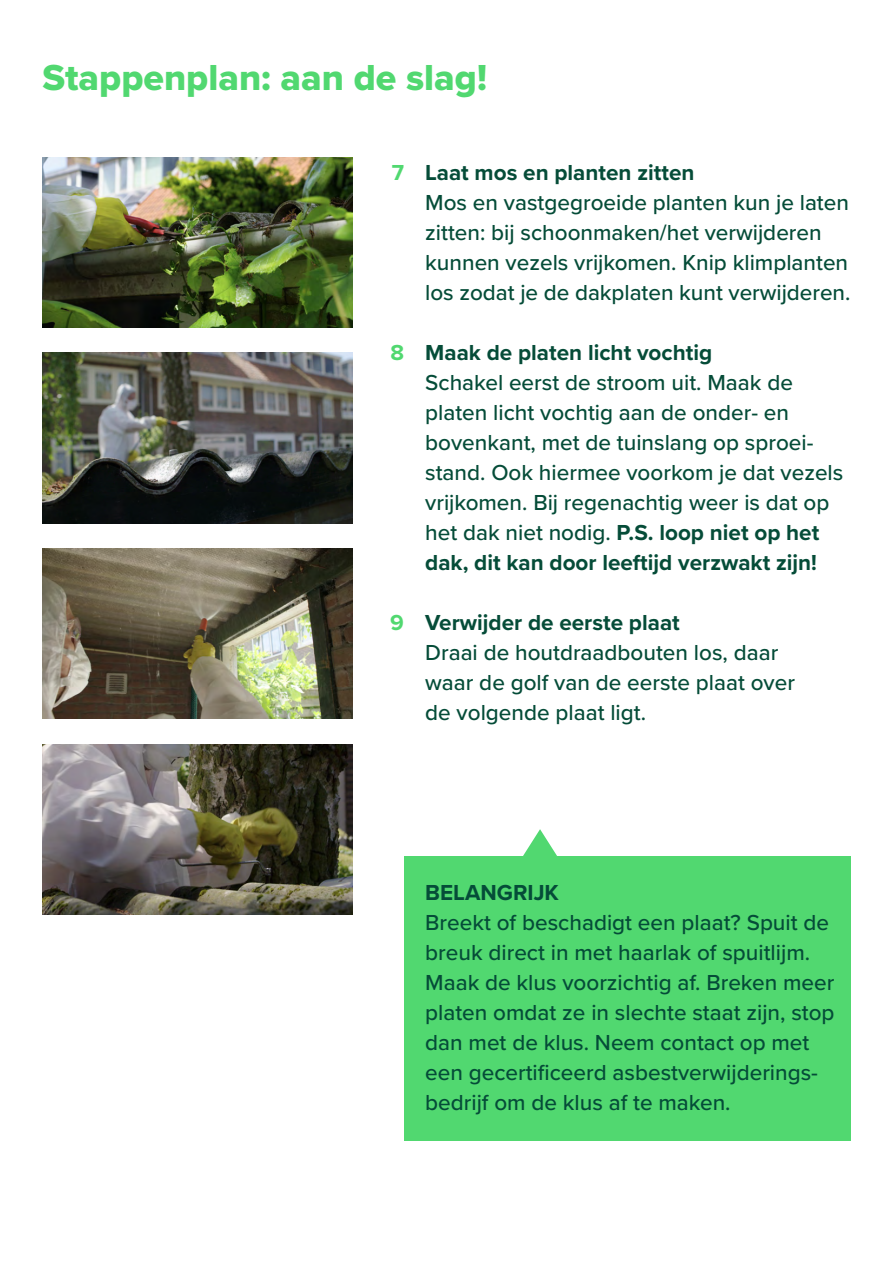
<style>
.page{position:relative;width:893px;height:1263px;background:#fff}
.page>*{position:absolute;margin:0;border:0;box-sizing:border-box;transform-origin:0 0}
.t1{font:37.5px "Proxima Nova Extrabld";color:#51d870}
.t2{font:500 22.5px/30px "Proxima Nova";color:#054c38}
.t3{font:700 22.5px "Proxima Nova";color:#054c38}
.s1{font-weight:700;color:#51d870}
.s2{font-weight:700}
</style>
<div class="page">
<div style="left:404px;top:856px;width:446px;height:284px;background:#51d870"></div>
<img style="left:43px;top:353px;width:310px;height:170px">
<img style="left:43px;top:157px;width:310px;height:170px">
<img style="left:43px;top:549px;width:310px;height:170px">
<img style="left:43px;top:744px;width:310px;height:170px">
<svg style="left:523px;top:829px;width:34px;height:27px"></svg>
<h1 class="t1" style="left:43px;top:50px;width:446px">Stappenplan: aan de slag!</h1>
<p class="t2" style="left:425px;top:157px;width:427px;text-indent:-34px"><span class="s1">7</span> <span class="s2">Laat mos en planten zitten<br></span>Mos en vastgegroeide planten kun je laten zitten: bij schoonmaken/het verwijderen kunnen vezels vrijkomen. Knip klimplanten los zodat je de dakplaten kunt verwijderen.</p>
<p class="t2" style="left:425px;top:337px;width:420px;text-indent:-35px"><span class="s1">8</span> <span class="s2">Maak de platen licht vochtig<br></span>Schakel eerst de stroom uit. Maak de platen licht vochtig aan de onder- en bovenkant, met de tuinslang op sproei&shy;stand. Ook hiermee voorkom je dat vezels vrijkomen. Bij regenachtig weer is dat op het dak niet nodig. <span class="s2">P.S. loop niet op het dak, dit kan door leeftijd verzwakt zijn!</span></p>
<p class="t2" style="left:425px;top:607px;width:371px;text-indent:-35px"><span class="s1">9</span> <span class="s2">Verwijder de eerste plaat<br></span>Draai de houtdraadbouten los, daar waar de golf van de eerste plaat over de volgende plaat ligt.</p>
<p class="t3" style="left:425px;top:876px;width:135px">BELANGRIJK</p>
<p class="t2" style="left:425px;top:907px;width:411px">Breekt of beschadigt een plaat? Spuit de breuk direct in met haarlak of spuitlijm.<br>Maak de klus voorzichtig af. Breken meer platen omdat ze in slechte staat zijn, stop dan met de klus. Neem contact op met een gecertificeerd asbestverwijderings&shy;bedrijf om de klus af te maken.</p>
</div>
